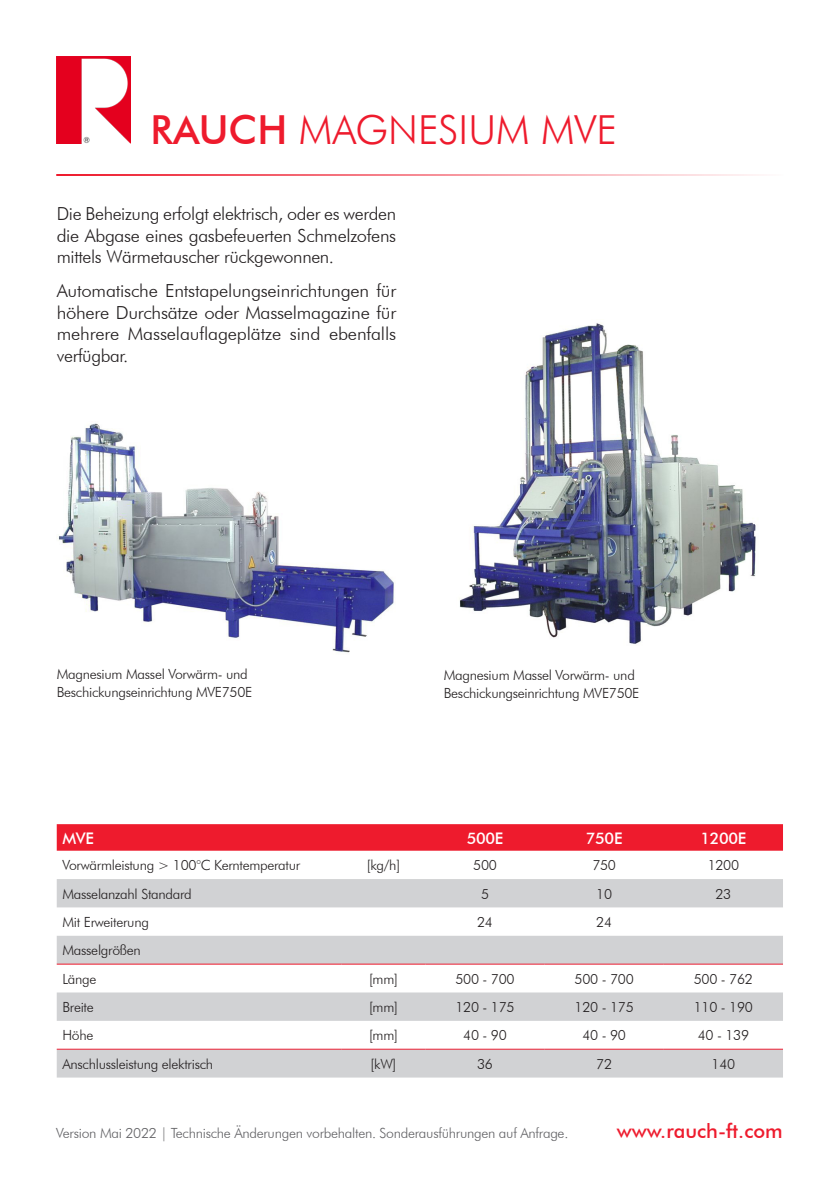
<style>
.page{position:relative;width:840px;height:1191px;background:#fff}
.page>*{position:absolute;margin:0;border:0;box-sizing:border-box;transform-origin:0 0}
.t1{font:300 40px "Futura BT";color:#ee1b2d}
.t2{font:500 20px "Futura BT";color:#ee1b2d}
.Body{font:300 18px/21.6px "Futura BT";letter-spacing:-.02em;color:#231f20;text-align:justify}
.Zelleninhalt{font:500 16px "Futura BT";letter-spacing:-.02em;color:#fff}
.Zelleninhalt-2{font:300 14px "Futura BT";letter-spacing:-.02em;color:#231f20}
.Bildbeschriftung{font:300 14px/18px "Futura BT";letter-spacing:-.02em;color:#231f20}
.t3{font:300 14px "Futura BT";letter-spacing:-.02em;color:#636366}
.s1{font-weight:500}
</style>
<div class="page">
<img style="left:56px;top:57px;width:74px;height:86px">
<hr style="left:56px;top:174px;width:727px;height:2px;background:#ee1b2d">
<img style="left:57px;top:423px;width:337px;height:230px">
<div style="left:57px;top:824px;width:725px;height:26px;background:#ee1b2d"></div>
<svg style="left:57px;top:879px;width:725px;height:198px;fill:#d1d2d4"></svg>
<hr style="left:57px;top:963px;width:284px;height:1px;background:#ee1b2d">
<hr style="left:341px;top:963px;width:84px;height:1px;background:#ee1b2d">
<hr style="left:425px;top:963px;width:119px;height:1px;background:#eb1f34">
<hr style="left:544px;top:963px;width:119px;height:1px;background:#eb1f34">
<hr style="left:663px;top:963px;width:119px;height:1px;background:#eb1f34">
<hr style="left:57px;top:1048px;width:284px;height:1px;background:#eb1f34">
<hr style="left:341px;top:1048px;width:84px;height:1px;background:#eb1f34">
<hr style="left:425px;top:1048px;width:119px;height:1px;background:#eb1f34">
<hr style="left:544px;top:1048px;width:119px;height:1px;background:#eb1f34">
<hr style="left:663px;top:1048px;width:119px;height:1px;background:#eb1f34">
<img style="left:460px;top:323px;width:296px;height:321px">
<h1 class="t1" style="left:150px;top:105px;width:468px"><span class="s1">RAUCH</span> MAGNESIUM MVE</h1>
<p class="Body" style="left:57px;top:203px;width:341px">Die Beheizung erfolgt elektrisch, oder es werden die Abgase eines gasbefeuerten Schmelzofens mittels Wärmetauscher rückgewonnen.</p>
<p class="Body" style="left:57px;top:280px;width:341px">Automatische Entstapelungseinrichtungen für höhere Durchsätze oder Masselmagazine für mehrere Masselauflageplätze sind ebenfalls verfügbar.</p>
<p class="Bildbeschriftung" style="left:57px;top:664px;width:197px">Magnesium Massel Vorwärm- und<br>Beschickungseinrichtung MVE750E</p>
<p class="Bildbeschriftung" style="left:443px;top:666px;width:197px">Magnesium Massel Vorwärm- und<br>Beschickungseinrichtung MVE750E</p>
<p class="Zelleninhalt" style="left:62px;top:828px;width:33px">MVE</p>
<p class="Zelleninhalt" style="left:466px;top:828px;width:38px">500E</p>
<p class="Zelleninhalt" style="left:585px;top:828px;width:38px">750E</p>
<p class="Zelleninhalt" style="left:700px;top:828px;width:47px">1200E</p>
<p class="Zelleninhalt-2" style="left:62px;top:856px;width:239px">Vorwärmleistung &gt; 100°C Kerntemperatur</p>
<p class="Zelleninhalt-2" style="left:367px;top:856px;width:35px">[kg/h]</p>
<p class="Zelleninhalt-2" style="left:473px;top:856px;width:25px">500</p>
<p class="Zelleninhalt-2" style="left:592px;top:856px;width:25px">750</p>
<p class="Zelleninhalt-2" style="left:707px;top:856px;width:33px">1200</p>
<p class="Zelleninhalt-2" style="left:62px;top:885px;width:131px">Masselanzahl Standard</p>
<p class="Zelleninhalt-2" style="left:480px;top:885px;width:10px">5</p>
<p class="Zelleninhalt-2" style="left:596px;top:885px;width:17px">10</p>
<p class="Zelleninhalt-2" style="left:715px;top:885px;width:17px">23</p>
<p class="Zelleninhalt-2" style="left:62px;top:913px;width:88px">Mit Erweiterung</p>
<p class="Zelleninhalt-2" style="left:477px;top:913px;width:17px">24</p>
<p class="Zelleninhalt-2" style="left:596px;top:913px;width:17px">24</p>
<p class="Zelleninhalt-2" style="left:62px;top:941px;width:80px">Masselgrößen</p>
<p class="Zelleninhalt-2" style="left:62px;top:970px;width:36px">Länge</p>
<p class="Zelleninhalt-2" style="left:369px;top:970px;width:30px">[mm]</p>
<p class="Zelleninhalt-2" style="left:455px;top:970px;width:61px">500 - 700</p>
<p class="Zelleninhalt-2" style="left:574px;top:970px;width:61px">500 - 700</p>
<p class="Zelleninhalt-2" style="left:693px;top:970px;width:61px">500 - 762</p>
<p class="Zelleninhalt-2" style="left:62px;top:998px;width:33px">Breite</p>
<p class="Zelleninhalt-2" style="left:369px;top:998px;width:30px">[mm]</p>
<p class="Zelleninhalt-2" style="left:455px;top:998px;width:61px">120 - 175</p>
<p class="Zelleninhalt-2" style="left:574px;top:998px;width:61px">120 - 175</p>
<p class="Zelleninhalt-2" style="left:693px;top:998px;width:61px">110 - 190</p>
<p class="Zelleninhalt-2" style="left:62px;top:1026px;width:32px">Höhe</p>
<p class="Zelleninhalt-2" style="left:369px;top:1026px;width:30px">[mm]</p>
<p class="Zelleninhalt-2" style="left:463px;top:1026px;width:45px">40 - 90</p>
<p class="Zelleninhalt-2" style="left:582px;top:1026px;width:45px">40 - 90</p>
<p class="Zelleninhalt-2" style="left:697px;top:1026px;width:53px">40 - 139</p>
<p class="Zelleninhalt-2" style="left:62px;top:1055px;width:152px">Anschlussleistung elektrisch</p>
<p class="Zelleninhalt-2" style="left:370px;top:1055px;width:27px">[kW]</p>
<p class="Zelleninhalt-2" style="left:477px;top:1055px;width:17px">36</p>
<p class="Zelleninhalt-2" style="left:596px;top:1055px;width:17px">72</p>
<p class="Zelleninhalt-2" style="left:711px;top:1055px;width:25px">140</p>
<p class="t3" style="left:56px;top:1124px;width:513px">Version Mai 2022 | Technische Änderungen vorbehalten. Sonderausführungen auf Anfrage.</p>
<p class="t2" style="left:616px;top:1118px;width:167px">www.rauch-ft.com</p>
</div>
